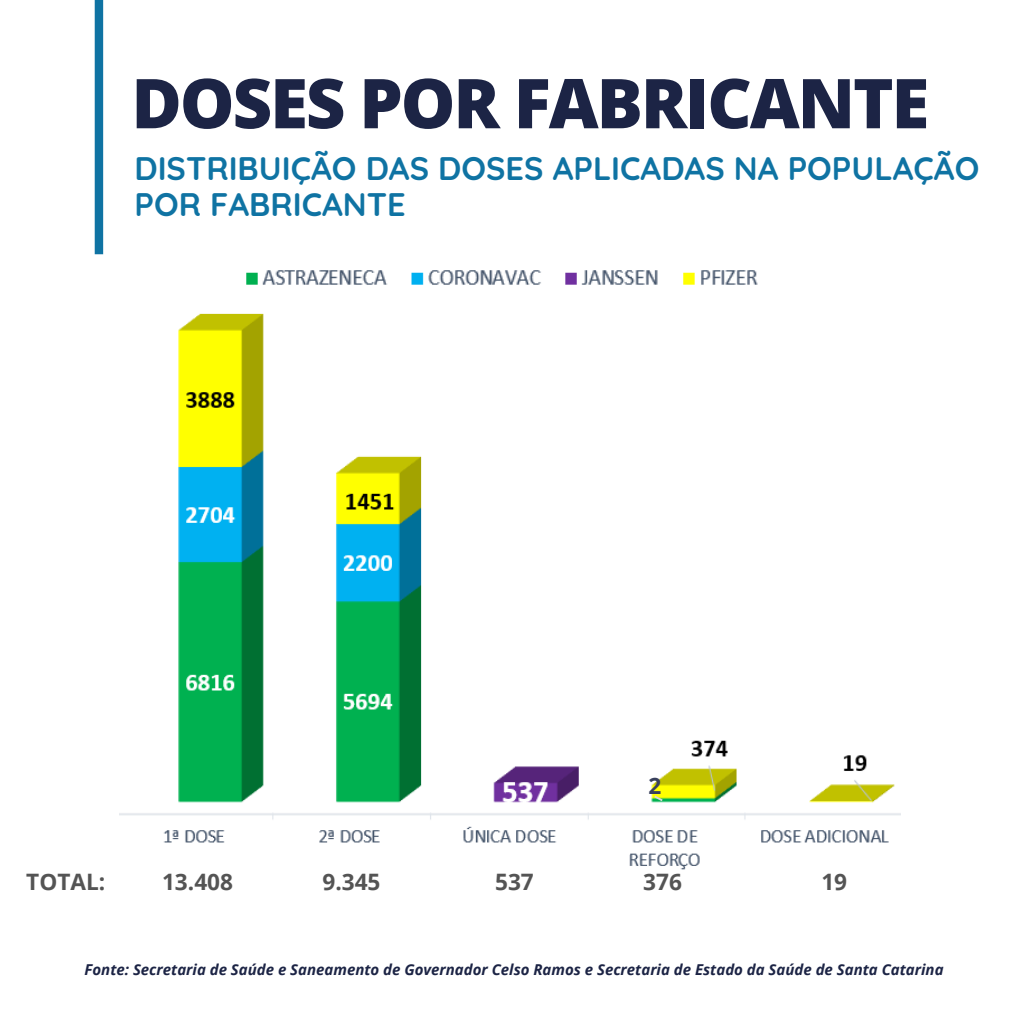
<style>
.page{position:relative;width:1013px;height:1013px;background:#fff}
.page>*{position:absolute;margin:0;border:0;box-sizing:border-box;transform-origin:0 0}
.t1{font:800 68.75px "Open Sans";letter-spacing:-.03em;color:#1c2445}
.t2{font:700 32.5px "Quicksand";color:#0f73a3}
.t3{font:700 22.62px "Open Sans";color:#545454}
.t4{font:700 22.62px "Open Sans";color:#39405d}
.t5{font:italic 700 15px "Open Sans";color:#1c2445}
</style>
<div class="page">
<div style="left:95px;top:0;width:8px;height:254px;background:#0f73a3"></div>
<img style="left:120px;top:313px;width:780px;height:557px">
<img style="left:246px;top:270px;width:512px;height:15px">
<svg style="left:652px;top:794px;width:12px;height:9px"></svg>
<p class="t1" style="left:131px;top:55px;width:799px">DOSES POR FABRICANTE</p>
<p class="t2" style="left:134px;top:147px;width:846px">DISTRIBUIÇÃO DAS DOSES APLICADAS NA POPULAÇÃO</p>
<p class="t2" style="left:134px;top:183px;width:273px">POR FABRICANTE</p>
<p class="t4" style="left:648px;top:770px;width:14px">2</p>
<p class="t3" style="left:26px;top:865px;width:80px">TOTAL:</p>
<p class="t3" style="left:162px;top:865px;width:72px">13.408</p>
<p class="t3" style="left:322px;top:865px;width:60px">9.345</p>
<p class="t3" style="left:495px;top:865px;width:40px">537</p>
<p class="t3" style="left:643px;top:865px;width:40px">376</p>
<p class="t3" style="left:821px;top:865px;width:27px">19</p>
<p class="t5" style="left:85px;top:958px;width:860px">Fonte: Secretaria de Saúde e Saneamento de Governador Celso Ramos e Secretaria de Estado da Saúde de Santa Catarina</p>
</div>
